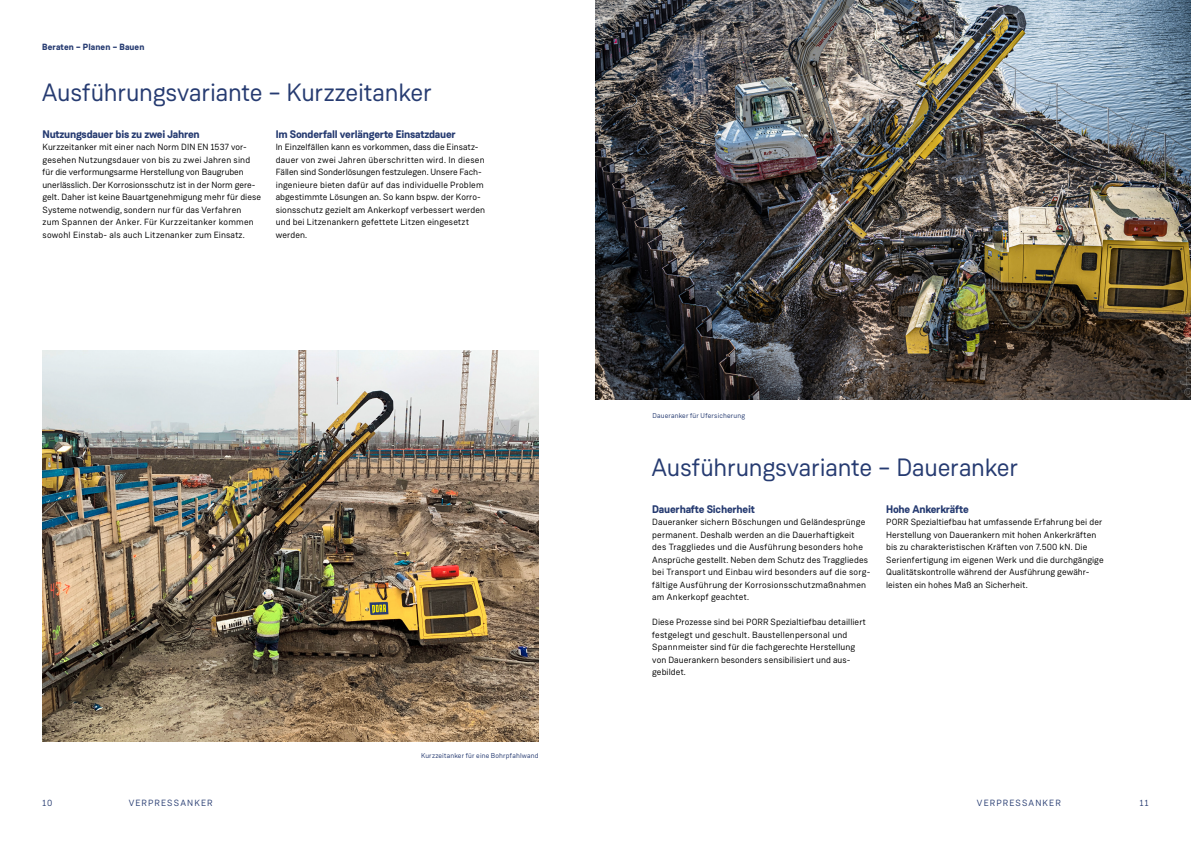
<style>
.page{position:relative;width:1191px;height:842px;background:#fff}
.page>*{position:absolute;margin:0;border:0;box-sizing:border-box;transform-origin:0 0}
.t1{font:25px "Weissenhof Grotesk";letter-spacing:-.01em;color:#263b71}
.t2{font:700 11px "Weissenhof Grotesk";letter-spacing:-.02em;color:#263b71}
.t3{font:9px/12.5px "Weissenhof Grotesk";letter-spacing:.015em;color:#000}
.t4{font:9px "Weissenhof Grotesk";letter-spacing:.12em;color:#263b71}
.t5{font:700 9px "Weissenhof Grotesk";letter-spacing:.01em;color:#263b71}
.t6{font:7px "Weissenhof Grotesk";letter-spacing:.015em;color:#263b71}
</style>
<div class="page">
<img style="left:43px;top:350px;width:496px;height:391px">
<img style="left:595px;top:0;width:596px;height:400px">
<p class="t5" style="left:42px;top:41px;width:104px">Beraten – Planen – Bauen</p>
<h1 class="t1" style="left:42px;top:77px;width:392px">Ausführungsvariante – Kurzzeitanker</h1>
<p class="t2" style="left:276px;top:127px;width:182px">Im Sonderfall verlängerte Einsatzdauer</p>
<p class="t3" style="left:276px;top:141px;width:211px">In Einzelfällen kann es vorkommen, dass die Einsatz&shy;dauer von zwei Jahren überschritten wird. In diesen Fällen sind Sonderlösungen festzulegen. Unsere Fach&shy;ingenieure bieten dafür auf das individuelle Problem abgestimmte Lösungen an. So kann bspw. der Korro&shy;sionsschutz gezielt am Ankerkopf verbessert werden und bei Litzenankern gefettete Litzen eingesetzt werden.</p>
<p class="t2" style="left:43px;top:127px;width:159px">Nutzungsdauer bis zu zwei Jahren</p>
<p class="t3" style="left:43px;top:141px;width:220px">Kurzzeitanker mit einer nach Norm DIN EN 1537 vor&shy;gesehen Nutzungsdauer von bis zu zwei Jahren sind für die verformungsarme Herstellung von Baugruben unerlässlich. Der Korrosionsschutz ist in der Norm gere&shy;gelt. Daher ist keine Bauartgenehmigung mehr für diese Systeme notwendig, sondern nur für das Verfahren<br>zum Spannen der Anker. Für Kurzzeitanker kommen sowohl Einstab- als auch Litzenanker zum Einsatz.</p>
<p class="t6" style="left:421px;top:751px;width:119px">Kurzzeitanker für eine Bohrpfahlwand</p>
<p class="t6" style="left:652px;top:411px;width:94px">Daueranker für Ufersicherung</p>
<h1 class="t1" style="left:651px;top:452px;width:368px">Ausführungsvariante – Daueranker</h1>
<p class="t2" style="left:652px;top:502px;width:104px">Dauerhafte Sicherheit</p>
<p class="t3" style="left:652px;top:516px;width:220px">Daueranker sichern Böschungen und Geländesprünge permanent. Deshalb werden an die Dauerhaftigkeit des Traggliedes und die Ausführung besonders hohe Ansprüche gestellt. Neben dem Schutz des Traggliedes bei Transport und Einbau wird besonders auf die sorg&shy;fältige Ausführung der Korrosionsschutzmaßnahmen am Ankerkopf geachtet.</p>
<p class="t3" style="left:652px;top:616px;width:215px">Diese Prozesse sind bei PORR Spezialtiefbau detailliert festgelegt und geschult. Baustellenpersonal und Spannmeister sind für die fachgerechte Herstellung von Dauerankern besonders sensibilisiert und aus&shy;gebildet.</p>
<p class="t2" style="left:886px;top:502px;width:84px">Hohe Ankerkräfte</p>
<p class="t3" style="left:886px;top:516px;width:219px">PORR Spezialtiefbau hat umfassende Erfahrung bei der Herstellung von Dauerankern mit hohen Ankerkräften bis zu charakteristischen Kräften von 7.500 kN. Die Serienfertigung im eigenen Werk und die durchgängige Qualitätskontrolle während der Ausführung gewähr&shy;leisten ein hohes Maß an Sicherheit.</p>
<p class="t4" style="left:43px;top:797px;width:11px">10</p>
<p class="t4" style="left:129px;top:797px;width:85px">VERPRESSANKER</p>
<p class="t4" style="left:977px;top:797px;width:85px">VERPRESSANKER</p>
<p class="t4" style="left:1139px;top:797px;width:10px">11</p>
</div>
